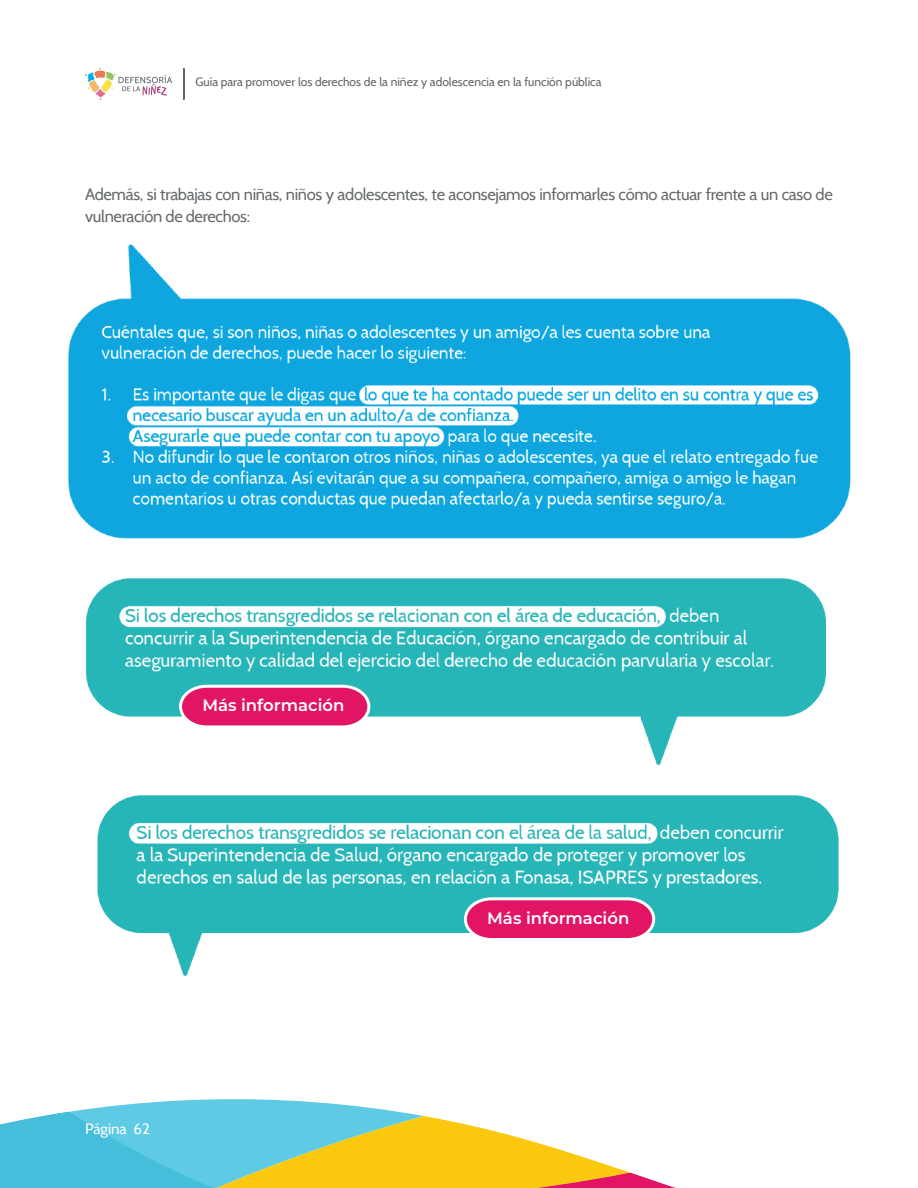
<style>
.page{position:relative;width:918px;height:1188px;background:#fff}
.page>*{position:absolute;margin:0;border:0;box-sizing:border-box;transform-origin:0 0}
.t1{font:16.5px/22.5px "Cabin";letter-spacing:-.02em;color:#666a6d}
.t2{font:600 16.5px "Montserrat";color:#fff}
.t3{font:15px "Cabin";color:#fff}
.t4{font:12px "Cabin";color:#5f6466}
</style>
<div class="page">
<svg style="left:0;top:1099px;width:675px;height:89px"></svg>
<svg style="left:85px;top:68px;width:87px;height:32px"></svg>
<div style="left:183px;top:68px;width:2px;height:32px;border:2px solid #5f6466"></div>
<img style="left:97px;top:795px;width:742px;height:182px">
<img style="left:85px;top:578px;width:741px;height:188px">
<img style="left:68px;top:244px;width:783px;height:295px">
<svg style="left:178px;top:683px;width:194px;height:47px"></svg>
<svg style="left:462px;top:896px;width:195px;height:47px"></svg>
<p class="t4" style="left:196px;top:75px;width:407px">Guía para promover los derechos de la niñez y adolescencia en la función pública</p>
<p class="t1" style="left:85px;top:182px;width:749px">Además, si trabajas con niñas, niños y adolescentes, te aconsejamos informarles cómo actuar frente a un caso de vulneración de derechos:</p>
<p class="t2" style="left:202px;top:694px;width:144px">Más información</p>
<p class="t3" style="left:85px;top:1120px;width:66px">Página 62</p>
<p class="t2" style="left:487px;top:906px;width:144px">Más información</p>
</div>
